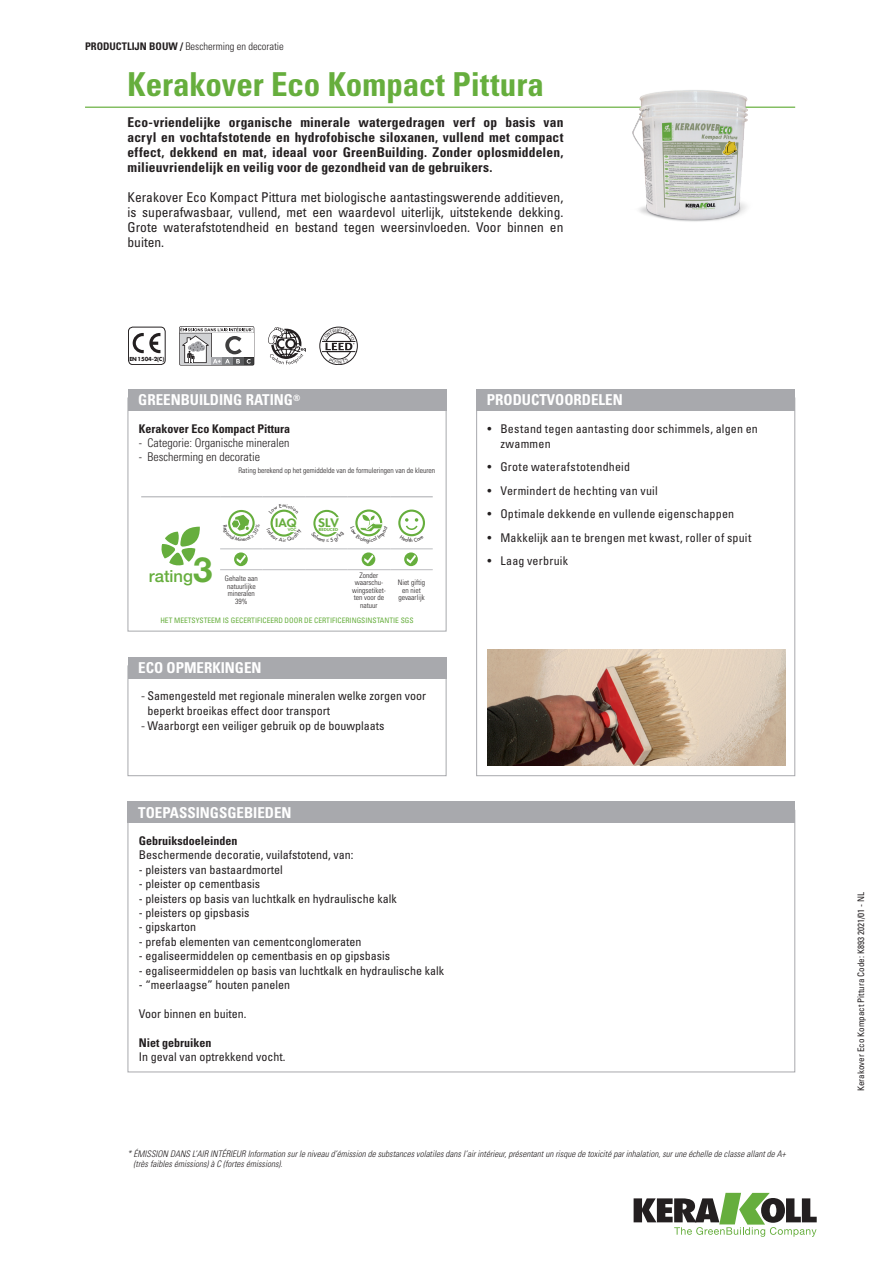
<style>
.page{position:relative;width:893px;height:1263px;background:#fff}
.page>*{position:absolute;margin:0;border:0;box-sizing:border-box;transform-origin:0 0}
.notag_nome_prodotto{font:700 condensed 33px "Univers LT Std";letter-spacing:-.005em;color:#66ae3d}
.t1{font:500 16.65px "Helvetica Neue LT Std";color:#66ae3d}
.titolo_box{font:700 condensed 15px "Univers LT Std";color:#fff}
.descr_prod_1{font:700 condensed 13.5px/15px "Univers LT Std";letter-spacing:.01em;color:#231f20;text-align:justify}
.descr_prod_2{font:condensed 13.5px/15px "Univers LT Std";color:#231f20;text-align:justify}
.testo_box{font:condensed 12px/15px "Univers LT Std";color:#231f20}
.testo_box-2{font:condensed 12px/15px "Univers LT Std";letter-spacing:.02em;color:#231f20}
.t2{font:300 condensed 12px "Univers LT Std";color:#231f20}
.testo_box_bold{font:700 condensed 12px "Univers LT Std";color:#231f20}
.notag_GBR_nome_prod{font:700 condensed 12px "Univers LT Std";color:#231f20}
.testo_box-3{font:condensed 12px "Univers LT Std";letter-spacing:.025em;color:#231f20}
.t3{font:800 11.4px "Futura Std";color:#66ae3d;scale:1.15 1}
.t4{font:800 11.1px "Futura Std";color:#66ae3d;scale:1.11 1}
.titoli_sezioni{font:300 condensed 10.5px "Univers LT Std";color:#231f20}
.notag_testo_VOC{font:italic 300 condensed 9px/10.8px "Univers LT Std";color:#231f20}
.notag_eco_codice_sc{font:condensed 9px "Univers LT Std";color:#231f20}
.contenuto_rating{font:300 condensed 7.5px/7.5px "Univers LT Std";color:#231f20;text-align:center}
.GBR_-_attestato_sgs{font:condensed 7.5px "Univers LT Std";color:#66ae3d}
.GBR_-_contenuto_rati{font:300 condensed 7.5px "Univers LT Std";color:#231f20}
.t5{font:700 5.4px "Futura Std";letter-spacing:-.03em;color:#231f20}
.t6{font:800 3.9px "Futura Std";color:#66ae3d;scale:1.2 1}
.t7{font:800 3.9px "Futura Std";color:#66ae3d;scale:1.11 1}
.s1{font-weight:700}
.s2{font-weight:700;font-size:34.8px}
.s3{font-size:11.4px}
.s4{font-weight:300;font-stretch:normal}
</style>
<div class="page">
<svg style="left:634px;top:1193px;width:183px;height:44px"></svg>
<hr style="left:85px;top:107px;width:710px;height:1px;background:#66ae3d">
<div style="left:128px;top:398px;width:318px;height:233px;border:1px solid #a8a9ad"></div>
<div style="left:320px;top:327px;width:38px;height:38px;border:1px solid #231f20;border-radius:50%"></div>
<hr style="left:322px;top:351px;width:33px;height:1px;background:#231f20">
<hr style="left:322px;top:341px;width:33px;height:1px;background:#231f20">
<div style="left:179px;top:326px;width:75px;height:40px;background:#797778;border-radius:2px"></div>
<svg style="left:180px;top:327px;width:74px;height:38px;background:#c6c5c6"></svg>
<img style="left:488px;top:650px;width:297px;height:116px">
<div style="left:128px;top:801px;width:667px;height:22px;background:#a8a9ad"></div>
<img style="left:622px;top:90px;width:144px;height:132px">
<div style="left:476px;top:389px;width:319px;height:21px;background:#a8a9ad"></div>
<div style="left:128px;top:665px;width:318px;height:111px;border:1px solid #a8a9ad"></div>
<div style="left:128px;top:657px;width:318px;height:21px;background:#a8a9ad"></div>
<div style="left:128px;top:389px;width:318px;height:21px;background:#a8a9ad"></div>
<svg style="left:268px;top:327px;width:38px;height:37px"></svg>
<hr style="left:220px;top:549px;width:43px;height:1px;background:#bcbdc0">
<hr style="left:263px;top:549px;width:42px;height:1px;background:#bcbdc0">
<hr style="left:305px;top:549px;width:43px;height:1px;background:#bcbdc0">
<hr style="left:348px;top:549px;width:42px;height:1px;background:#bcbdc0">
<hr style="left:390px;top:549px;width:43px;height:1px;background:#bcbdc0">
<hr style="left:220px;top:569px;width:43px;height:1px;background:#bcbdc0">
<hr style="left:263px;top:569px;width:42px;height:1px;background:#bcbdc0">
<hr style="left:305px;top:569px;width:43px;height:1px;background:#bcbdc0">
<hr style="left:348px;top:569px;width:42px;height:1px;background:#bcbdc0">
<hr style="left:390px;top:569px;width:43px;height:1px;background:#bcbdc0">
<hr style="left:141px;top:496px;width:79px;height:1px;background:#a8a9ad">
<hr style="left:220px;top:496px;width:43px;height:1px;background:#a8a9ad">
<hr style="left:263px;top:496px;width:42px;height:1px;background:#a8a9ad">
<hr style="left:305px;top:496px;width:43px;height:1px;background:#a8a9ad">
<hr style="left:348px;top:496px;width:42px;height:1px;background:#a8a9ad">
<hr style="left:390px;top:496px;width:43px;height:1px;background:#a8a9ad">
<svg style="left:161px;top:527px;width:39px;height:39px"></svg>
<div style="left:228px;top:510px;width:27px;height:26px;border:2px solid #66ae3d;border-radius:50%"></div>
<div style="left:355px;top:509px;width:27px;height:27px;border:2px solid #66ae3d;border-radius:50%"></div>
<div style="left:398px;top:509px;width:27px;height:27px;border:2px solid #66ae3d;border-radius:50%"></div>
<svg style="left:234px;top:552px;width:14px;height:14px"></svg>
<svg style="left:237px;top:555px;width:9px;height:8px"></svg>
<svg style="left:362px;top:552px;width:13px;height:14px"></svg>
<svg style="left:364px;top:555px;width:9px;height:8px"></svg>
<svg style="left:404px;top:552px;width:14px;height:14px"></svg>
<svg style="left:407px;top:555px;width:9px;height:8px"></svg>
<div style="left:128px;top:327px;width:37px;height:38px;border:1px solid #231f20;border-radius:4px"></div>
<svg style="left:133px;top:333px;width:27px;height:20px"></svg>
<svg style="left:323px;top:328px;width:32px;height:36px"></svg>
<svg style="left:228px;top:514px;width:27px;height:23px"></svg>
<svg style="left:270px;top:509px;width:27px;height:28px"></svg>
<svg style="left:313px;top:510px;width:26px;height:27px"></svg>
<svg style="left:355px;top:515px;width:28px;height:22px"></svg>
<svg style="left:400px;top:518px;width:24px;height:19px"></svg>
<p class="titoli_sezioni" style="left:85px;top:40px;width:200px"><span class="s1">PRODUCTLIJN BOUW /</span> Bescherming en decoratie</p>
<p class="notag_nome_prodotto" style="left:128px;top:64px;width:418px">Kerakover Eco Kompact Pittura</p>
<p class="descr_prod_1" style="left:128px;top:114px;width:437px">Eco-vriendelijke organische minerale watergedragen verf op basis van acryl en vochtafstotende en hydrofobische siloxanen, vullend met compact effect, dekkend en mat, ideaal voor GreenBuilding. Zonder oplosmiddelen, milieuvriendelijk en veilig voor de gezondheid van de gebruikers.</p>
<p class="descr_prod_2" style="left:128px;top:189px;width:437px">Kerakover Eco Kompact Pittura met biologische aantastingswerende additieven, is superafwasbaar, vullend, met een waardevol uiterlijk, uitstekende dekking.<br>Grote waterafstotendheid en bestand tegen weersinvloeden. Voor binnen en buiten.</p>
<p class="t5" style="left:129px;top:356px;width:36px">EN 1504-2(C)</p>
<p class="titolo_box" style="left:138px;top:391px;width:164px">GREENBUILDING RATING<sup>®</sup></p>
<p class="notag_GBR_nome_prod" style="left:139px;top:421px;width:153px">Kerakover Eco Kompact Pittura</p>
<p class="t2" style="left:139px;top:435px;width:152px">- Categorie: Organische mineralen</p>
<p class="t2" style="left:139px;top:450px;width:123px">- Bescherming en decoratie</p>
<p class="GBR_-_contenuto_rati" style="left:239px;top:466px;width:198px">Rating berekend op het gemiddelde van de formuleringen van de kleuren</p>
<p class="t1" style="left:149px;top:566px;width:65px">rating<span class="s2">3</span></p>
<p class="contenuto_rating" style="left:225px;top:575px;width:34px;text-align:left">Gehalte aan natuurlijke mineralen</p>
<p class="contenuto_rating" style="left:235px;top:597px;width:14px">39%</p>
<p class="t4" style="left:275px;top:516px;width:21px"><span class="s3">I</span>AQ</p>
<p class="t7" style="left:288px;top:527px;width:9px">VOC</p>
<p class="t3" style="left:318px;top:515px;width:19px">SLV</p>
<p class="t6" style="left:319px;top:527px;width:18px">REDUCED</p>
<p class="contenuto_rating" style="left:352px;top:571px;width:35px">Zonder waarschu&shy;wingsetiket&shy;ten voor de natuur</p>
<p class="contenuto_rating" style="left:398px;top:579px;width:29px">Niet giftig en niet gevaarlijk</p>
<p class="GBR_-_attestato_sgs" style="left:160px;top:615px;width:255px">HET MEETSYSTEEM IS GECERTIFICEERD DOOR DE CERTIFICERINGSINSTANTIE SGS</p>
<p class="titolo_box" style="left:138px;top:658px;width:125px">ECO OPMERKINGEN</p>
<p class="testo_box" style="left:147px;top:688px;width:280px;text-indent:-6px"><span class="s4">-</span> Samengesteld met regionale mineralen welke zorgen voor beperkt broeikas effect door transport</p>
<p class="testo_box" style="left:141px;top:718px;width:244px"><span class="s4">-</span> Waarborgt een veiliger gebruik op de bouwplaats</p>
<p class="titolo_box" style="left:138px;top:803px;width:155px">TOEPASSINGSGEBIEDEN</p>
<p class="testo_box_bold" style="left:139px;top:833px;width:100px">Gebruiksdoeleinden</p>
<p class="testo_box" style="left:139px;top:847px;width:216px">Beschermende decoratie, vuilafstotend, van:</p>
<p class="testo_box" style="left:139px;top:862px;width:145px">- pleisters van bastaardmortel</p>
<p class="testo_box" style="left:139px;top:876px;width:123px">- pleister op cementbasis</p>
<p class="testo_box" style="left:139px;top:890px;width:259px">- pleisters op basis van luchtkalk en hydraulische kalk</p>
<p class="testo_box" style="left:139px;top:905px;width:112px">- pleisters op gipsbasis</p>
<p class="testo_box" style="left:139px;top:919px;width:59px">- gipskarton</p>
<p class="testo_box" style="left:139px;top:934px;width:224px">- prefab elementen van cementconglomeraten</p>
<p class="testo_box" style="left:139px;top:948px;width:253px">- egaliseermiddelen op cementbasis en op gipsbasis</p>
<p class="testo_box" style="left:139px;top:962px;width:307px">- egaliseermiddelen op basis van luchtkalk en hydraulische kalk</p>
<p class="testo_box" style="left:139px;top:977px;width:153px">- “meerlaagse” houten panelen</p>
<p class="testo_box" style="left:139px;top:1006px;width:109px">Voor binnen en buiten.</p>
<p class="testo_box_bold" style="left:139px;top:1035px;width:74px">Niet gebruiken</p>
<p class="testo_box" style="left:139px;top:1049px;width:148px">In geval van optrekkend vocht.</p>
<p class="titolo_box" style="left:487px;top:391px;width:137px">PRODUCTVOORDELEN</p>
<p class="testo_box-2" style="left:500px;top:421px;width:259px;text-indent:-13px">• Bestand tegen aantasting door schimmels, algen en zwammen</p>
<p class="testo_box-3" style="left:488px;top:459px;width:144px">• Grote waterafstotendheid</p>
<p class="testo_box" style="left:488px;top:483px;width:172px">• Vermindert de hechting van vuil</p>
<p class="testo_box" style="left:488px;top:506px;width:248px">• Optimale dekkende en vullende eigenschappen</p>
<p class="testo_box-2" style="left:488px;top:530px;width:265px">• Makkelijk aan te brengen met kwast, roller of spuit</p>
<p class="testo_box-2" style="left:488px;top:553px;width:82px">• Laag verbruik</p>
<p class="notag_testo_VOC" style="left:134px;top:1148px;width:654px;text-indent:-6px">* ÉMISSION DANS L’AIR INTÉRIEUR Information sur le niveau d’émission de substances volatiles dans l’air intérieur, présentant un risque de toxicité par inhalation, sur une échelle de classe allant de A+ (très faibles émissions) à C (fortes émissions).</p>
<p class="notag_eco_codice_sc" style="left:855px;top:1091px;width:201px;rotate:-90deg">Kerakover Eco Kompact Pittura Code: K893 2021/01 - NL</p>
</div>
